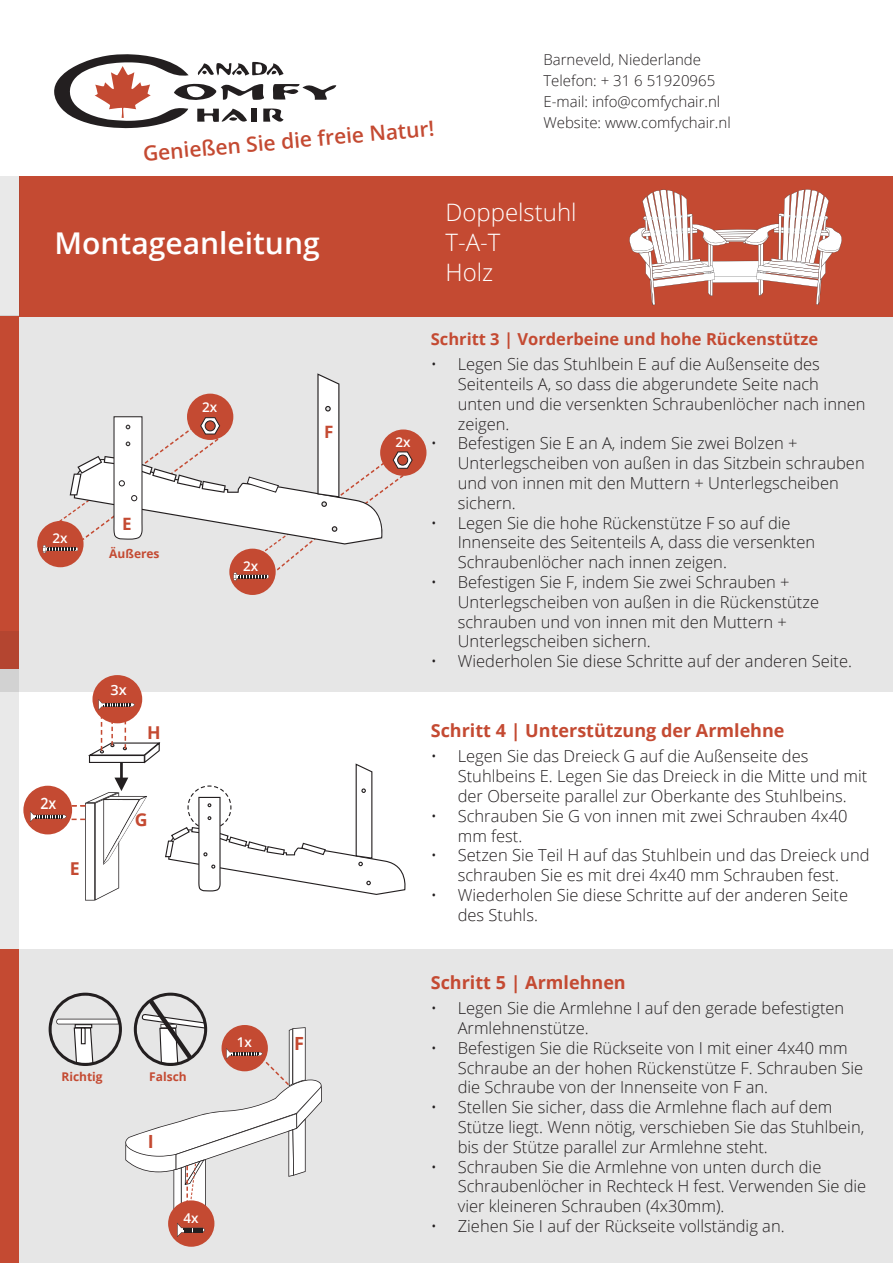
<style>
.page{position:relative;width:893px;height:1263px;background:#fff}
.page>*{position:absolute;margin:0;border:0;box-sizing:border-box;transform-origin:0 0}
.t1{font:600 30px "Open Sans";color:#fff}
.t2{font:300 24px/30px "Open Sans";color:#fff}
.t3{font:600 21px "Open Sans";color:#c44a32}
.t4{font:700 18.15px "Open Sans";color:#c44a32}
.t5{font:700 18px "Open Sans";color:#c44a32}
.t6{font:700 17.7px "Open Sans";color:#c44a32}
.t7{font:700 16.95px "Open Sans";color:#c44a32}
.t8{font:300 16.5px/19.8px "Open Sans";color:#231f20}
.t9{font:700 16.5px "Open Sans";color:#c44a32}
.t10{font:600 15.6px "Open Sans";color:#fff;scale:.91 1}
.t11{font:300 15px/21px "Open Sans";color:#231f20}
.t12{font:600 14.1px "Open Sans";color:#fff}
.t13{font:600 13.5px "Open Sans";color:#fff}
.t14{font:700 12px "Open Sans";color:#c44a32}
</style>
<div class="page">
<div style="left:0;top:949px;width:893px;height:314px;background:#e6e6e6"></div>
<div style="left:0;top:316px;width:893px;height:376px;background:#e6e6e6"></div>
<div style="left:0;top:316px;width:19px;height:353px;background:#c44a32"></div>
<svg style="left:0;top:631px;width:19px;height:318px;background:#e1d3d1"></svg>
<div style="left:0;top:949px;width:19px;height:314px;background:#c44a32"></div>
<svg style="left:54px;top:54px;width:282px;height:74px"></svg>
<svg style="left:37px;top:521px;width:47px;height:46px"></svg>
<div style="left:380px;top:429px;width:46px;height:47px;background:#c44a32;border-radius:50%"></div>
<div style="left:229px;top:549px;width:47px;height:46px;background:#c44a32;border-radius:50%"></div>
<div style="left:168px;top:1200px;width:46px;height:47px;background:#c44a32;border-radius:50%"></div>
<svg style="left:43px;top:373px;width:370px;height:207px"></svg>
<div style="left:92px;top:675px;width:50px;height:48px;background:#c44a32;border-radius:50%"></div>
<div style="left:23px;top:786px;width:49px;height:48px;background:#c44a32;border-radius:50%"></div>
<svg style="left:30px;top:699px;width:376px;height:201px"></svg>
<svg style="left:49px;top:993px;width:273px;height:244px"></svg>
<div style="left:19px;top:176px;width:874px;height:140px;background:#c44a32"></div>
<div style="left:0;top:176px;width:19px;height:140px;background:#e9e9e9"></div>
<svg style="left:629px;top:189px;width:213px;height:117px"></svg>
<p class="t3" style="left:142px;top:139px;width:294px;rotate:-5deg">Genießen Sie die freie Natur!</p>
<p class="t11" style="left:543px;top:49px;width:189px">Barneveld, Niederlande<br>Telefon: + 31 6 51920965<br>E-mail: info@comfychair.nl<br>Website: www.comfychair.nl</p>
<h1 class="t1" style="left:54px;top:223px;width:267px">Montageanleitung</h1>
<h2 class="t2" style="left:445px;top:196px;width:133px">Doppelstuhl<br>T-A-T<br>Holz</h2>
<p class="t13" style="left:52px;top:529px;width:17px">2x</p>
<p class="t7" style="left:122px;top:512px;width:11px">E</p>
<p class="t14" style="left:109px;top:545px;width:52px">Äußeres</p>
<p class="t13" style="left:202px;top:398px;width:17px">2x</p>
<p class="t13" style="left:243px;top:556px;width:17px">2x</p>
<p class="t10" style="left:40px;top:792px;width:19px">2x</p>
<p class="t6" style="left:70px;top:856px;width:11px">E</p>
<p class="t12" style="left:111px;top:680px;width:18px">3x</p>
<p class="t6" style="left:147px;top:720px;width:15px">H</p>
<p class="t6" style="left:135px;top:807px;width:14px">G</p>
<p class="t7" style="left:324px;top:420px;width:11px">F</p>
<p class="t14" style="left:61px;top:1068px;width:43px">Richtig</p>
<p class="t14" style="left:149px;top:1068px;width:39px">Falsch</p>
<p class="t4" style="left:148px;top:1128px;width:8px">I</p>
<p class="t13" style="left:183px;top:1208px;width:17px">4x</p>
<p class="t13" style="left:237px;top:1033px;width:17px">1x</p>
<p class="t4" style="left:294px;top:1030px;width:11px">F</p>
<p class="t13" style="left:395px;top:433px;width:17px">2x</p>
<p class="t9" style="left:431px;top:327px;width:389px">Schritt 3 | Vorderbeine und hohe Rückenstütze</p>
<p class="t8" style="left:458px;top:354px;width:409px;text-indent:-27px">• Legen Sie das Stuhlbein E auf die Außenseite des Seitenteils A, so dass die abgerundete Seite nach unten und die versenkten Schraubenlöcher nach innen zeigen.</p>
<p class="t8" style="left:458px;top:433px;width:408px;text-indent:-27px">• Befestigen Sie E an A, indem Sie zwei Bolzen + Unterlegscheiben von außen in das Sitzbein schrauben und von innen mit den Muttern + Unterlegscheiben sichern.</p>
<p class="t8" style="left:458px;top:512px;width:359px;text-indent:-27px">• Legen Sie die hohe Rückenstütze F so auf die<br>Innenseite des Seitenteils A, dass die versenkten<br>Schraubenlöcher nach innen zeigen.</p>
<p class="t8" style="left:458px;top:572px;width:363px;text-indent:-27px">• Befestigen Sie F, indem Sie zwei Schrauben + Unterlegscheiben von außen in die Rückenstütze schrauben und von innen mit den Muttern + Unterlegscheiben sichern.</p>
<p class="t8" style="left:431px;top:651px;width:423px">• Wiederholen Sie diese Schritte auf der anderen Seite.</p>
<p class="t5" style="left:431px;top:717px;width:355px">Schritt 4 | Unterstützung der Armlehne</p>
<p class="t8" style="left:458px;top:746px;width:411px;text-indent:-27px">• Legen Sie das Dreieck G auf die Außenseite des<br>Stuhlbeins E. Legen Sie das Dreieck in die Mitte und mit der Oberseite parallel zur Oberkante des Stuhlbeins.</p>
<p class="t8" style="left:458px;top:805px;width:391px;text-indent:-27px">• Schrauben Sie G von innen mit zwei Schrauben 4x40 mm fest.</p>
<p class="t8" style="left:431px;top:845px;width:440px;text-align:center">• Setzen Sie Teil H auf das Stuhlbein und das Dreieck und schrauben Sie es mit drei 4x40 mm Schrauben fest.</p>
<p class="t8" style="left:458px;top:884px;width:392px;text-indent:-27px">• Wiederholen Sie diese Schritte auf der anderen Seite des Stuhls.</p>
<p class="t5" style="left:431px;top:969px;width:197px">Schritt 5 | Armlehnen</p>
<p class="t8" style="left:458px;top:998px;width:388px;text-indent:-27px">• Legen Sie die Armlehne I auf den gerade befestigten<br>Armlehnenstütze.</p>
<p class="t8" style="left:458px;top:1037px;width:407px;text-indent:-27px">• Befestigen Sie die Rückseite von I mit einer 4x40 mm<br>Schraube an der hohen Rückenstütze F. Schrauben Sie die Schraube von der Innenseite von F an.</p>
<p class="t8" style="left:458px;top:1097px;width:408px;text-indent:-27px">• Stellen Sie sicher, dass die Armlehne flach auf dem<br>Stütze liegt. Wenn nötig, verschieben Sie das Stuhlbein, bis der Stütze parallel zur Armlehne steht.</p>
<p class="t8" style="left:458px;top:1156px;width:410px;text-indent:-27px">• Schrauben Sie die Armlehne von unten durch die<br>Schraubenlöcher in Rechteck H fest. Verwenden Sie die vier kleineren Schrauben (4x30mm).</p>
<p class="t8" style="left:431px;top:1216px;width:355px">• Ziehen Sie I auf der Rückseite vollständig an.</p>
</div>
